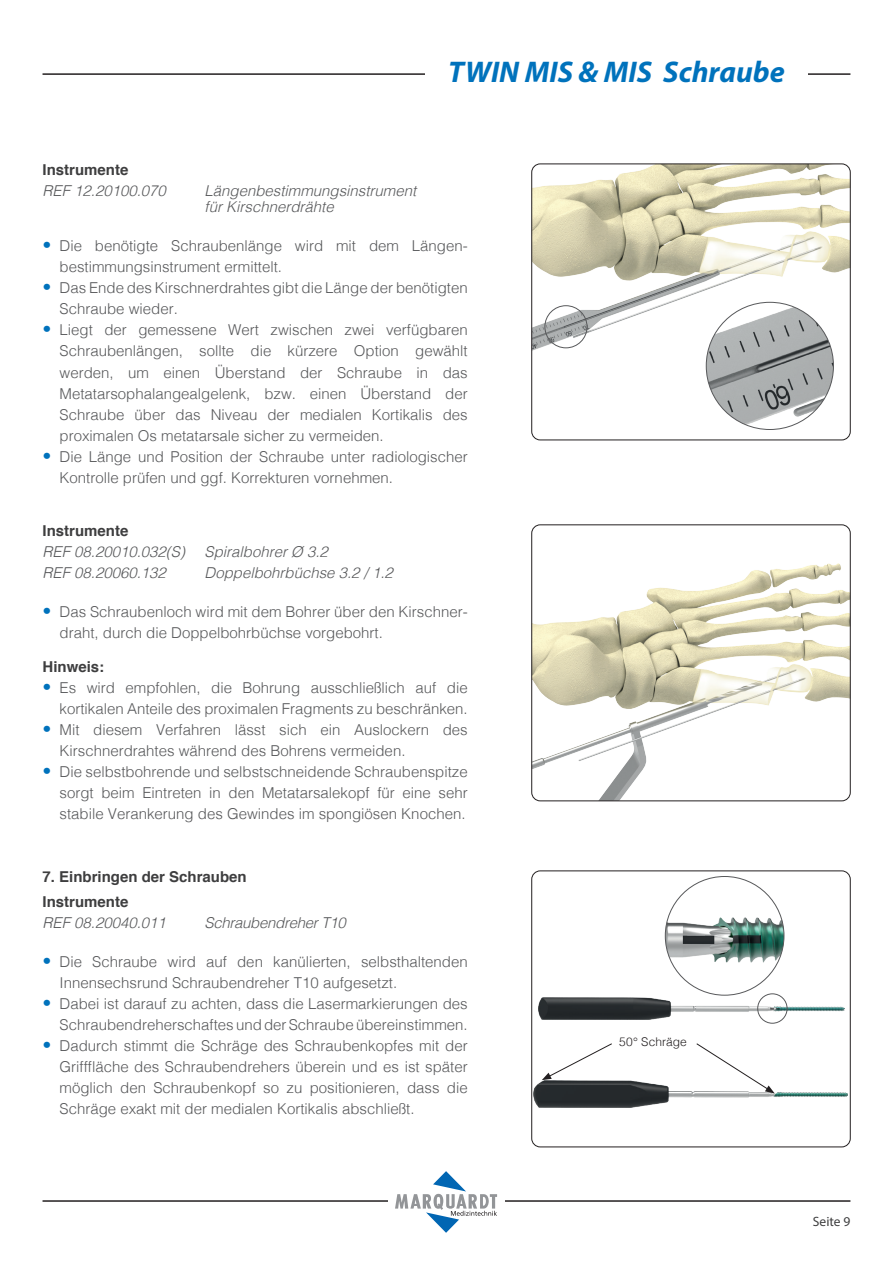
<style>
.page{position:relative;width:893px;height:1263px;background:#fff}
.page>*{position:absolute;margin:0;border:0;box-sizing:border-box;transform-origin:0 0}
.t1{font:italic 700 30px "Myriad Pro";color:#0072bc}
.t2{font:300 15px/21px "Helvetica";color:#57585a}
.t3{font:italic 300 15px/16.5px "Helvetica";color:#57585a}
.t4{font:700 15px/25.5px "Helvetica";color:#3e3e3f}
.t5{font:italic 300 15px "Helvetica";letter-spacing:-.02em;color:#57585a}
.t6{font:13.5px "Myriad Pro";color:#3e3e3f}
.t7{font:300 12px "Helvetica";letter-spacing:.005em;color:#231f20}
.s1{font-family:"Frutiger LT Com";font-stretch:condensed;font-size:18px;color:#0072bc}
</style>
<div class="page">
<hr style="left:43px;top:73px;width:807px;height:2px;background:#231f20">
<hr style="left:43px;top:1200px;width:807px;height:2px;background:#231f20">
<div style="left:388px;top:1171px;width:117px;height:62px;background:#fff"></div>
<svg style="left:395px;top:1171px;width:102px;height:62px"></svg>
<div style="left:425px;top:64px;width:383px;height:20px;background:#fff"></div>
<img style="left:538px;top:997px;width:306px;height:23px">
<div style="left:531px;top:871px;width:319px;height:276px;border:1px solid #231f20;border-radius:9px"></div>
<img style="left:532px;top:164px;width:318px;height:205px">
<div style="left:531px;top:164px;width:319px;height:276px;border:1px solid #231f20;border-radius:9px"></div>
<img style="left:533px;top:1080px;width:315px;height:27px">
<div style="left:757px;top:994px;width:30px;height:29px;border:1px solid #57585a;border-radius:50%"></div>
<svg style="left:696px;top:1043px;width:79px;height:50px"></svg>
<svg style="left:542px;top:1043px;width:70px;height:37px"></svg>
<img style="left:532px;top:563px;width:318px;height:238px">
<div style="left:531px;top:525px;width:319px;height:276px;border:1px solid #231f20;border-radius:9px"></div>
<div style="left:545px;top:305px;width:42px;height:43px;border:1px solid #57585a;border-radius:50%"></div>
<img style="left:706px;top:302px;width:127px;height:127px;border-radius:64px">
<img style="left:665px;top:917px;width:119px;height:45px">
<h1 class="t1" style="left:448px;top:53px;width:338px">TWIN MIS &amp; MIS Schraube</h1>
<p class="t4" style="left:43px;top:157px;width:87px">Instrumente</p>
<p class="t3" style="left:43px;top:181px;width:125px">REF 12.20100.070</p>
<p class="t3" style="left:205px;top:181px;width:213px">Längenbestimmungsinstrument für Kirschnerdrähte</p>
<p class="t2" style="left:60px;top:235px;width:410px;text-indent:-17px"><span class="s1">•</span> Die benötigte Schraubenlänge wird mit dem Längen&shy;bestimmungsinstrument ermittelt.</p>
<p class="t2" style="left:60px;top:277px;width:410px;text-indent:-17px"><span class="s1">•</span> Das Ende des Kirschnerdrahtes gibt die Länge der benötigten<br>Schraube wieder.</p>
<p class="t2" style="left:60px;top:319px;width:410px;text-align:justify;text-indent:-17px"><span class="s1">•</span> Liegt der gemessene Wert zwischen zwei verfügbaren Schraubenlängen, sollte die kürzere Option gewählt werden, um einen Überstand der Schraube in das Metatarsophalangealgelenk, bzw. einen Überstand der Schraube über das Niveau der medialen Kortikalis des proximalen Os metatarsale sicher zu vermeiden.</p>
<p class="t2" style="left:60px;top:445px;width:410px;text-indent:-17px"><span class="s1">•</span> Die Länge und Position der Schraube unter radiologischer<br>Kontrolle prüfen und ggf. Korrekturen vornehmen.</p>
<p class="t4" style="left:43px;top:518px;width:87px">Instrumente</p>
<p class="t3" style="left:43px;top:542px;width:144px">REF 08.20010.032(S)</p>
<p class="t3" style="left:205px;top:542px;width:125px">Spiralbohrer Ø 3.2</p>
<p class="t3" style="left:43px;top:563px;width:125px">REF 08.20060.132</p>
<p class="t3" style="left:205px;top:563px;width:190px">Doppelbohrbüchse 3.2 / 1.2</p>
<p class="t2" style="left:60px;top:600px;width:410px;text-indent:-17px"><span class="s1">•</span> Das Schraubenloch wird mit dem Bohrer über den Kirschner&shy;draht, durch die Doppelbohrbüchse vorgebohrt.</p>
<p class="t4" style="left:43px;top:655px;width:63px">Hinweis:</p>
<p class="t2" style="left:43px;top:676px;width:427px;text-align:right"><span class="s1">•</span> Es wird empfohlen, die Bohrung ausschließlich auf die kortikalen Anteile des proximalen Fragments zu beschränken.</p>
<p class="t2" style="left:60px;top:718px;width:410px;text-indent:-17px"><span class="s1">•</span> Mit diesem Verfahren lässt sich ein Auslockern des<br>Kirschnerdrahtes während des Bohrens vermeiden.</p>
<p class="t2" style="left:60px;top:760px;width:410px;text-align:justify;text-indent:-17px"><span class="s1">•</span> Die selbstbohrende und selbstschneidende Schraubenspitze sorgt beim Eintreten in den Metatarsalekopf für eine sehr stabile Verankerung des Gewindes im spongiösen Knochen.</p>
<p class="t4" style="left:43px;top:864px;width:206px">7. Einbringen der Schrauben<br>Instrumente</p>
<p class="t3" style="left:43px;top:914px;width:125px">REF 08.20040.011</p>
<p class="t5" style="left:205px;top:910px;width:143px">Schraubendreher T10</p>
<p class="t2" style="left:60px;top:950px;width:410px;text-indent:-17px"><span class="s1">•</span> Die Schraube wird auf den kanülierten, selbsthaltenden<br>Innensechsrund Schraubendreher T10 aufgesetzt.</p>
<p class="t2" style="left:43px;top:992px;width:427px;text-align:right"><span class="s1">•</span> Dabei ist darauf zu achten, dass die Lasermarkierungen des<br>Schraubendreherschaftes und der Schraube übereinstimmen.</p>
<p class="t2" style="left:60px;top:1034px;width:410px;text-align:justify;text-indent:-17px"><span class="s1">•</span> Dadurch stimmt die Schräge des Schraubenkopfes mit der Grifffläche des Schraubendrehers überein und es ist später möglich den Schraubenkopf so zu positionieren, dass die Schräge exakt mit der medialen Kortikalis abschließt.</p>
<p class="t7" style="left:619px;top:1031px;width:69px">50° Schräge</p>
<p class="t6" style="left:813px;top:1213px;width:39px">Seite 9</p>
</div>
